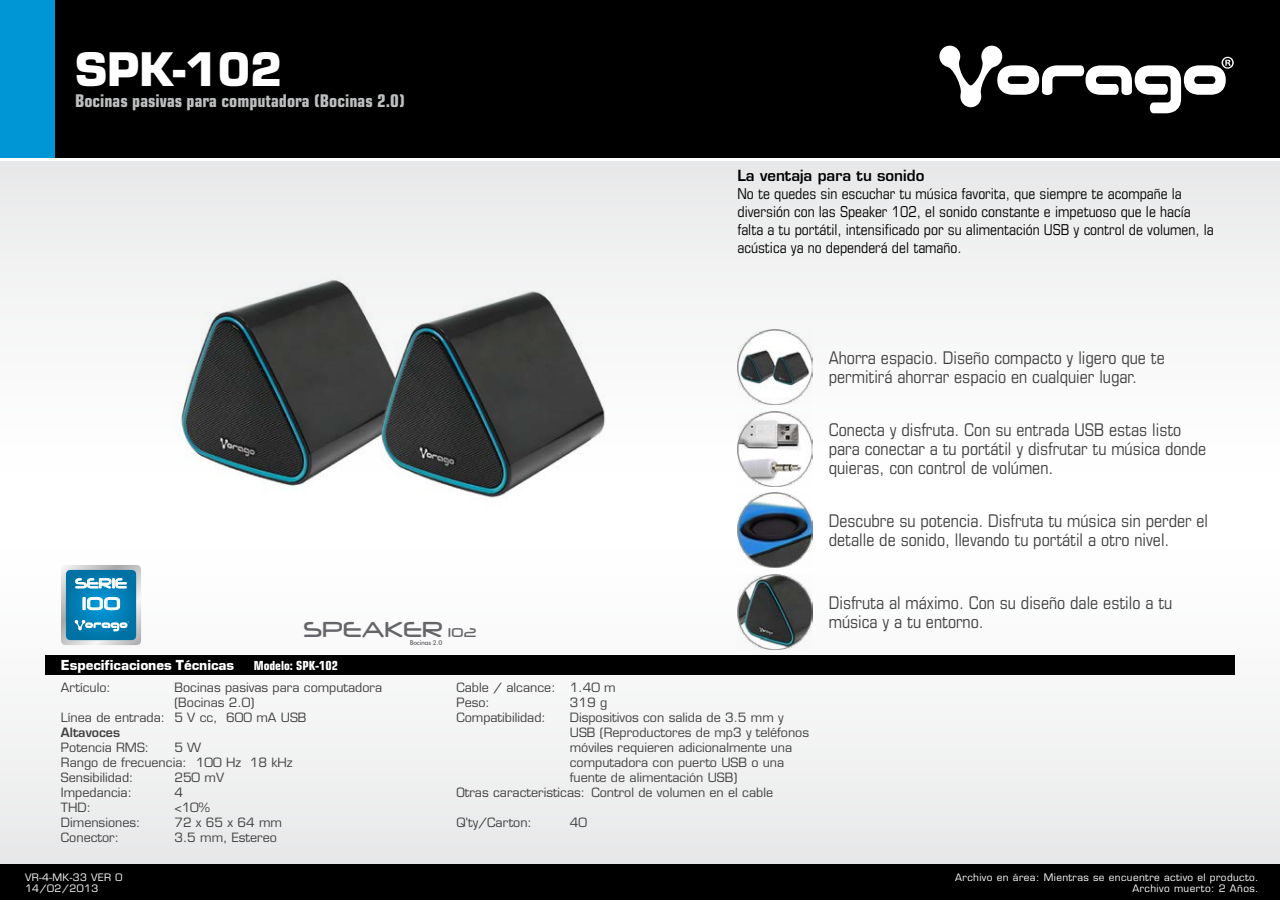
<style>
.page{position:relative;width:1280px;height:900px;background:#fff}
.page>*{position:absolute;margin:0;border:0;box-sizing:border-box;transform-origin:0 0}
.t1{font:700 45px "Eurostile LT Std";color:#fff}
.t2{font:25.38px "Neuropol";letter-spacing:.03em;color:#646569}
.t3{font:20.62px "Neuropol";color:#fff}
.t4{font:condensed 17.5px/18.8px "Eurostile LT Std";color:#414042}
.t5{font:700 condensed 17.5px "Eurostile LT Std";color:#bcbec0}
.t6{font:15.88px "Neuropol";letter-spacing:.03em;color:#fff}
.t7{font:condensed 15px/18px "Eurostile LT Std";color:#000}
.t8{font:15px "Eurostile Black DTC";color:#fff}
.t9{font:600 15px "Eurostile LT Std";color:#000}
.t10{font:12.5px/15px "Eurostile LT Std";color:#414042}
.t11{font:700 condensed 12.5px "Eurostile LT Std";color:#fff}
.t12{font:600 12.5px "Eurostile LT Std";color:#414042}
.t13{font:10px/11.2px "Eurostile LT Std";letter-spacing:.04em;color:#fff;text-align:right}
.t14{font:500 6.62px "Futura BT";letter-spacing:-.035em;color:#646569}
.s1{font-size:15px}
</style>
<div class="page">
<div style="left:0;top:0;width:1280px;height:158px;background:#000"></div>
<div style="left:0;top:864px;width:1280px;height:36px;background:#000"></div>
<div style="left:0;top:161px;width:1280px;height:703px;background:linear-gradient(to right,#f2f2f3,#f5f6f6)"></div>
<svg style="left:939px;top:46px;width:295px;height:67px"></svg>
<div style="left:0;top:0;width:54px;height:158px;background:#0096d6"></div>
<div style="left:45px;top:655px;width:1190px;height:20px;background:#000"></div>
<img style="left:140px;top:162px;width:511px;height:445px">
<img style="left:738px;top:575px;width:74px;height:75px">
<img style="left:738px;top:330px;width:74px;height:75px">
<img style="left:738px;top:411px;width:74px;height:75px">
<img style="left:738px;top:493px;width:74px;height:75px">
<svg style="left:61px;top:565px;width:80px;height:80px;background:#4c9dc0"></svg>
<h1 class="t1" style="left:75px;top:42px;width:209px">SPK-102</h1>
<h3 class="t5" style="left:75px;top:90px;width:331px">Bocinas pasivas para computadora (Bocinas 2.0)</h3>
<p class="t6" style="left:75px;top:575px;width:53px">SERIE</p>
<h3 class="t3" style="left:82px;top:593px;width:40px">100</h3>
<h2 class="t2" style="left:304px;top:617px;width:174px">SPEAKER <span class="s1">102</span></h2>
<p class="t14" style="left:410px;top:638px;width:34px">Bocinas 2.0</p>
<p class="t8" style="left:61px;top:657px;width:175px">Especificaciones Técnicas</p>
<p class="t11" style="left:254px;top:658px;width:86px">Modelo: SPK-102</p>
<p class="t9" style="left:738px;top:166px;width:188px">La ventaja para tu sonido</p>
<p class="t7" style="left:738px;top:185px;width:478px">No te quedes sin escuchar tu música favorita, que siempre te acompañe la diversión con las Speaker 102, el sonido constante e impetuoso que le hacía falta a tu portátil, intensificado por su alimentación USB y control de volumen, la acústica ya no dependerá del tamaño.</p>
<h3 class="t4" style="left:829px;top:348px;width:338px">Ahorra espacio. Diseño compacto y ligero que te permitirá ahorrar espacio en cualquier lugar.</h3>
<h3 class="t4" style="left:829px;top:420px;width:379px">Conecta y disfruta. Con su entrada USB estas listo para conectar a tu portátil y disfrutar tu música donde quieras, con control de volúmen.</h3>
<h3 class="t4" style="left:829px;top:511px;width:381px">Descubre su potencia. Disfruta tu música sin perder el detalle de sonido, llevando tu portátil a otro nivel.</h3>
<h3 class="t4" style="left:829px;top:593px;width:345px">Disfruta al máximo. Con su diseño dale estilo a tu música y a tu entorno.</h3>
<p class="t10" style="left:61px;top:680px;width:51px">Artículo:</p>
<p class="t10" style="left:174px;top:680px;width:209px">Bocinas pasivas para computadora</p>
<p class="t10" style="left:174px;top:695px;width:82px">(Bocinas 2.0)</p>
<p class="t10" style="left:61px;top:710px;width:247px">Línea de entrada: 5 V cc, 600 mA USB</p>
<p class="t12" style="left:61px;top:724px;width:61px">Altavoces</p>
<p class="t10" style="left:61px;top:740px;width:90px">Potencia RMS:</p>
<p class="t10" style="left:61px;top:740px;width:233px;text-indent:113px">5 W<br>Rango de frecuencia: 100 Hz 18 kHz<br>Sensibilidad:</p>
<p class="t10" style="left:174px;top:770px;width:51px">250 mV</p>
<p class="t10" style="left:61px;top:785px;width:73px">Impedancia:</p>
<p class="t10" style="left:174px;top:785px;width:10px">4</p>
<p class="t10" style="left:61px;top:800px;width:32px">THD:</p>
<p class="t10" style="left:174px;top:800px;width:37px">&lt;10%</p>
<p class="t10" style="left:61px;top:815px;width:81px">Dimensiones:</p>
<p class="t10" style="left:174px;top:815px;width:109px">72 x 65 x 64 mm</p>
<p class="t10" style="left:61px;top:830px;width:60px">Conector:</p>
<p class="t10" style="left:174px;top:830px;width:104px">3.5 mm, Estereo</p>
<p class="t13" style="left:25px;top:871px;width:99px;text-align:left">VR-4-MK-33 VER 0<br>14/02/2013</p>
<p class="t10" style="left:456px;top:680px;width:161px">Cable / alcance: 1.40 m<br>Peso:</p>
<p class="t10" style="left:570px;top:695px;width:39px">319 g</p>
<p class="t10" style="left:456px;top:710px;width:91px">Compatibilidad:</p>
<p class="t10" style="left:570px;top:710px;width:215px">Dispositivos con salida de 3.5 mm y</p>
<p class="t10" style="left:570px;top:725px;width:241px">USB (Reproductores de mp3 y teléfonos</p>
<p class="t10" style="left:570px;top:740px;width:224px">móviles requieren adicionalmente una</p>
<p class="t10" style="left:570px;top:755px;width:216px">computadora con puerto USB o una</p>
<p class="t10" style="left:570px;top:770px;width:169px">fuente de alimentación USB)</p>
<p class="t10" style="left:456px;top:785px;width:318px">Otras caracteristicas: Control de volumen en el cable</p>
<p class="t10" style="left:456px;top:815px;width:77px">Q’ty/Carton:</p>
<p class="t10" style="left:570px;top:815px;width:19px">40</p>
<p class="t13" style="left:955px;top:871px;width:305px">Archivo en área: Mientras se encuentre activo el producto.<br>Archivo muerto: 2 Años.</p>
</div>
